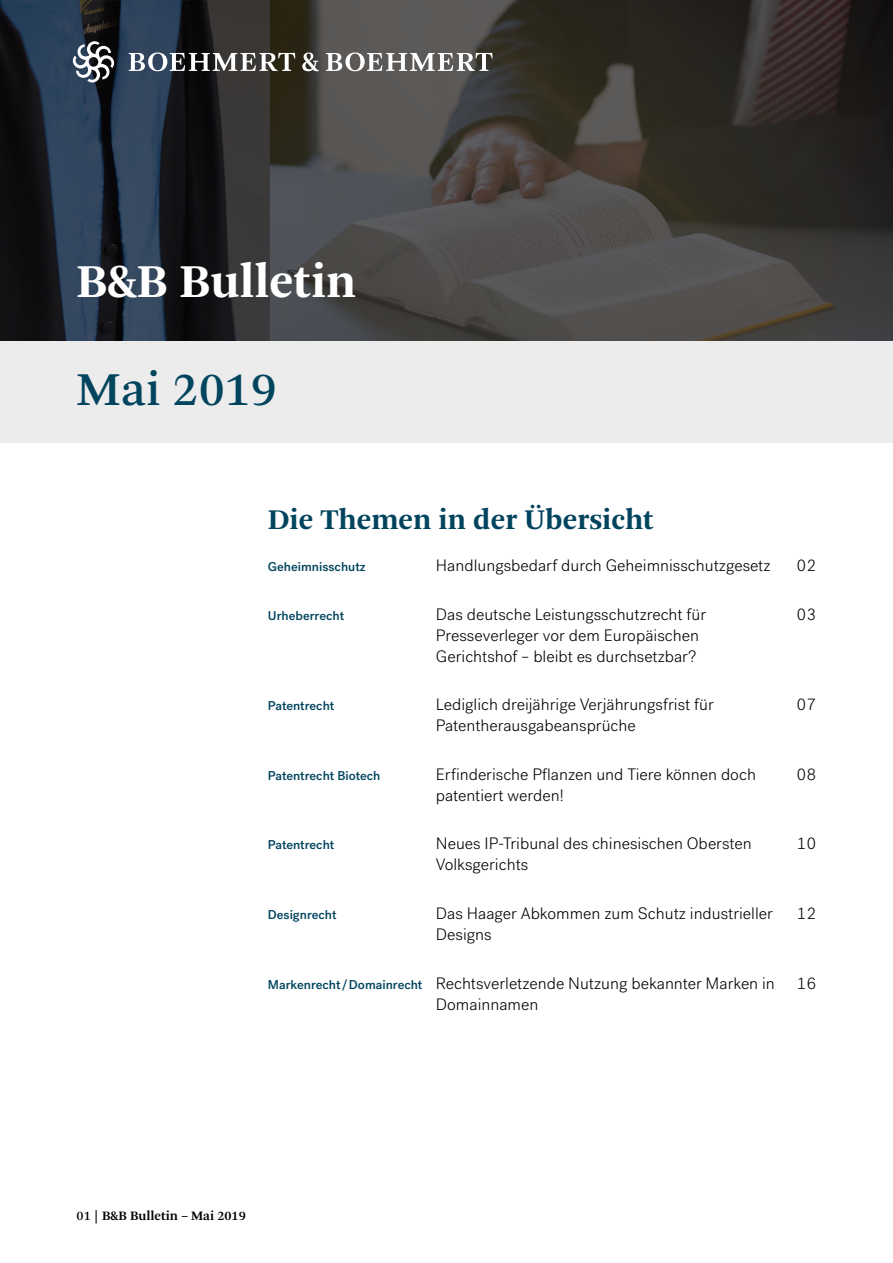
<style>
.page{position:relative;width:893px;height:1263px;background:#fff}
.page>*{position:absolute;margin:0;border:0;box-sizing:border-box;transform-origin:0 0}
.t1{font:700 49.5px "Arnhem Pro";color:#fff}
.t2{font:49.5px "Arnhem Pro";color:#00445e}
.t3{font:700 30px "Arnhem Pro";color:#00445e}
.t4{font:300 16.5px/21px "Post Grotesk";color:#000}
.t5{font:600 13.5px "Arnhem Pro";color:#000}
.t6{font:500 12.75px "Post Grotesk";color:#00445e}
.s1{font-weight:500;font-size:12.75px;color:#00445e}
.s2{font-weight:400}
</style>
<div class="page">
<div style="left:0;top:340px;width:893px;height:102px;background:#ececed"></div>
<svg style="left:0;top:0;width:893px;height:340px;background:#383839"></svg>
<svg style="left:73px;top:41px;width:41px;height:41px"></svg>
<svg style="left:129px;top:52px;width:166px;height:19px"></svg>
<svg style="left:302px;top:52px;width:17px;height:19px"></svg>
<svg style="left:326px;top:52px;width:167px;height:19px"></svg>
<h1 class="t1" style="left:77px;top:249px;width:281px">B&amp;B Bulletin</h1>
<h1 class="t2" style="left:77px;top:357px;width:202px">Mai 2019</h1>
<h2 class="t3" style="left:268px;top:500px;width:387px">Die Themen in der Übersicht</h2>
<p class="t6" style="left:268px;top:559px;width:99px">Geheimnisschutz</p>
<p class="t4" style="left:436px;top:555px;width:336px">Handlungsbedarf durch Geheimnisschutzgesetz</p>
<p class="t4" style="left:797px;top:555px;width:21px">02</p>
<p class="t6" style="left:268px;top:607px;width:78px">Urheberrecht</p>
<p class="t4" style="left:436px;top:604px;width:272px">Das deutsche Leistungsschutzrecht für</p>
<p class="t4" style="left:797px;top:604px;width:21px">03</p>
<p class="t4" style="left:436px;top:625px;width:265px">Presseverleger vor dem Europäischen<br>Gerichtshof – bleibt es durchsetzbar?</p>
<p class="t6" style="left:268px;top:698px;width:68px">Patentrecht</p>
<p class="t4" style="left:436px;top:694px;width:279px">Lediglich dreijährige Verjährungsfrist für</p>
<p class="t4" style="left:797px;top:694px;width:21px">07</p>
<p class="t4" style="left:436px;top:715px;width:201px">Patentherausgabeansprüche</p>
<p class="t6" style="left:268px;top:768px;width:114px">Patentrecht Biotech</p>
<p class="t4" style="left:436px;top:764px;width:322px">Erfinderische Pflanzen und Tiere können doch</p>
<p class="t4" style="left:797px;top:764px;width:21px">08</p>
<p class="t4" style="left:436px;top:785px;width:129px">patentiert werden!</p>
<p class="t6" style="left:268px;top:837px;width:68px">Patentrecht</p>
<p class="t4" style="left:436px;top:833px;width:317px">Neues IP-Tribunal des chinesischen Obersten</p>
<p class="t4" style="left:797px;top:833px;width:21px">10</p>
<p class="t4" style="left:436px;top:854px;width:94px">Volksgerichts</p>
<p class="t6" style="left:268px;top:907px;width:70px">Designrecht</p>
<p class="t4" style="left:436px;top:903px;width:339px">Das Haager Abkommen zum Schutz industrieller</p>
<p class="t4" style="left:797px;top:903px;width:21px">12</p>
<p class="t4" style="left:436px;top:924px;width:57px">Designs</p>
<p class="t4" style="left:268px;top:973px;width:508px"><span class="s1">Markenrecht /Domainrecht</span> Rechtsverletzende Nutzung bekannter Marken in</p>
<p class="t4" style="left:797px;top:973px;width:21px">16</p>
<p class="t4" style="left:436px;top:994px;width:104px">Domainnamen</p>
<p class="t5" style="left:77px;top:1207px;width:171px"><span class="s2">01 |</span> B&amp;B Bulletin – Mai 2019</p>
</div>
